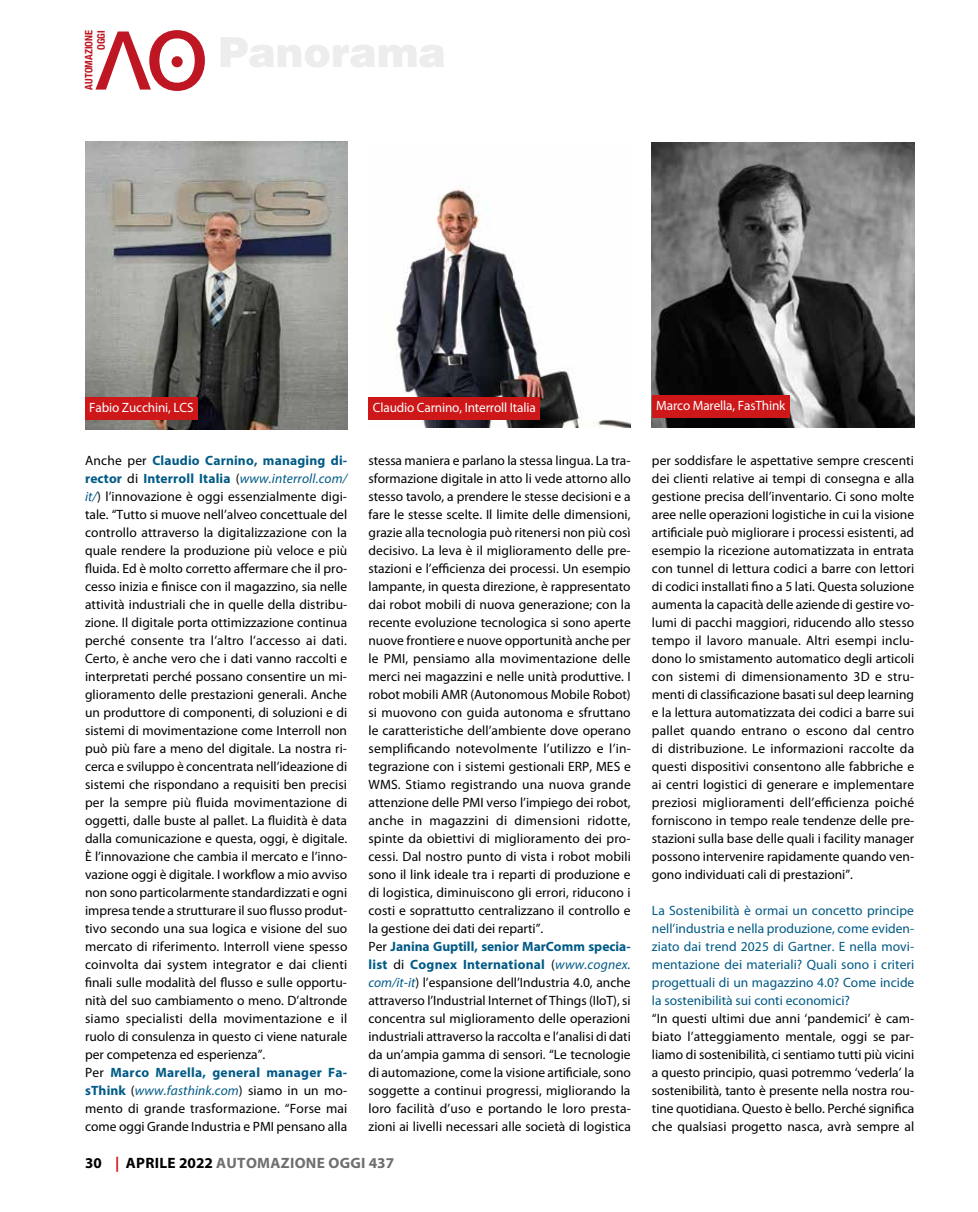
<style>
.page{position:relative;width:978px;height:1212px;background:#fff}
.page>*{position:absolute;margin:0;border:0;box-sizing:border-box;transform-origin:0 0}
.t1{font:700 15px "Myriad Pro";letter-spacing:.02em;color:#706f6f}
.t2{font:13.5px/18px "Myriad Pro";letter-spacing:.005em;color:#000}
.t3{font:13.5px/18px "Myriad Pro";color:#005a86;text-align:justify}
.t4{font:13.5px "Myriad Pro";letter-spacing:-.01em;color:#fff}
.t5{font:700 condensed 10.35px/12.3px "Helvetica Neue";color:#be1622;text-align:right}
.s1{font-weight:700;color:#005a86}
.s2{font-style:italic;color:#005a86}
.s3{color:#000}
.s4{color:#cd1719}
</style>
<div class="page">
<svg style="left:95px;top:30px;width:110px;height:61px"></svg>
<div style="left:172px;top:56px;width:11px;height:11px;background:#be1622;border-radius:50%"></div>
<img style="left:85px;top:141px;width:262px;height:288px">
<img style="left:369px;top:185px;width:262px;height:243px">
<img style="left:652px;top:143px;width:262px;height:284px">
<div style="left:85px;top:398px;width:113px;height:22px;background:#cd1719"></div>
<div style="left:369px;top:398px;width:171px;height:22px;background:#cd1719"></div>
<div style="left:652px;top:395px;width:138px;height:22px;background:#cd1719"></div>
<p class="t5" style="left:82px;top:90px;width:61px;rotate:-90deg">AUTOMAZIONE<br>OGGI</p>
<p class="t4" style="left:89px;top:400px;width:106px">Fabio Zucchini, LCS</p>
<p class="t4" style="left:373px;top:400px;width:164px">Claudio Carnino, Interroll Italia</p>
<p class="t4" style="left:656px;top:398px;width:131px">Marco Marella, FasThink</p>
<p class="t2" style="left:85px;top:452px;width:264px">Anche per <span class="s1">Claudio Carnino, managing di&shy;rector</span> di <span class="s1">Interroll Italia</span> (<span class="s2">www.interroll.com/ it/</span>) l’innovazione è oggi essenzialmente digi&shy;tale. “Tutto si muove nell’alveo concettuale del controllo attraverso la digitalizzazione con la quale rendere la produzione più veloce e più fluida. Ed è molto corretto affermare che il pro&shy;cesso inizia e finisce con il magazzino, sia nelle attività industriali che in quelle della distribu&shy;zione. Il digitale porta ottimizzazione continua perché consente tra l’altro l’accesso ai dati.<br>Certo, è anche vero che i dati vanno raccolti e interpretati perché possano consentire un mi&shy;glioramento delle prestazioni generali. Anche un produttore di componenti, di soluzioni e di sistemi di movimentazione come Interroll non può più fare a meno del digitale. La nostra ri&shy;cerca e sviluppo è concentrata nell’ideazione di sistemi che rispondano a requisiti ben precisi per la sempre più fluida movimentazione di oggetti, dalle buste al pallet. La fluidità è data dalla comunicazione e questa, oggi, è digitale.<br>È l’innovazione che cambia il mercato e l’inno&shy;vazione oggi è digitale. I workflow a mio avviso non sono particolarmente standardizzati e ogni impresa tende a strutturare il suo flusso produt&shy;tivo secondo una sua logica e visione del suo mercato di riferimento. Interroll viene spesso coinvolta dai system integrator e dai clienti finali sulle modalità del flusso e sulle opportu&shy;nità del suo cambiamento o meno. D’altronde siamo specialisti della movimentazione e il ruolo di consulenza in questo ci viene naturale per competenza ed esperienza”.<br>Per <span class="s1">Marco Marella, general manager Fa&shy;sThink</span> (<span class="s2">www.fasthink.com</span>) siamo in un mo&shy;mento di grande trasformazione. “Forse mai come oggi Grande Industria e PMI pensano alla</p>
<p class="t2" style="left:368px;top:452px;width:264px">stessa maniera e parlano la stessa lingua. La tra&shy;sformazione digitale in atto li vede attorno allo stesso tavolo, a prendere le stesse decisioni e a fare le stesse scelte. Il limite delle dimensioni, grazie alla tecnologia può ritenersi non più così decisivo. La leva è il miglioramento delle pre&shy;stazioni e l’efficienza dei processi. Un esempio lampante, in questa direzione, è rappresentato dai robot mobili di nuova generazione; con la recente evoluzione tecnologica si sono aperte nuove frontiere e nuove opportunità anche per le PMI, pensiamo alla movimentazione delle merci nei magazzini e nelle unità produttive. I robot mobili AMR (Autonomous Mobile Robot) si muovono con guida autonoma e sfruttano le caratteristiche dell’ambiente dove operano semplificando notevolmente l’utilizzo e l’in&shy;tegrazione con i sistemi gestionali ERP, MES e WMS. Stiamo registrando una nuova grande attenzione delle PMI verso l’impiego dei robot, anche in magazzini di dimensioni ridotte, spinte da obiettivi di miglioramento dei pro&shy;cessi. Dal nostro punto di vista i robot mobili sono il link ideale tra i reparti di produzione e di logistica, diminuiscono gli errori, riducono i costi e soprattutto centralizzano il controllo e la gestione dei dati dei reparti”.<br>Per <span class="s1">Janina Guptill, senior MarComm specia&shy;list</span> di <span class="s1">Cognex International</span> (<span class="s2">www.cognex. com/it-it</span>) l’espansione dell’Industria 4.0, anche attraverso l’Industrial Internet of Things (IIoT), si concentra sul miglioramento delle operazioni industriali attraverso la raccolta e l’analisi di dati da un’ampia gamma di sensori. “Le tecnologie di automazione, come la visione artificiale, sono soggette a continui progressi, migliorando la loro facilità d’uso e portando le loro presta&shy;zioni ai livelli necessari alle società di logistica</p>
<p class="t2" style="left:652px;top:451px;width:264px;text-align:justify">per soddisfare le aspettative sempre crescenti dei clienti relative ai tempi di consegna e alla gestione precisa dell’inventario. Ci sono molte aree nelle operazioni logistiche in cui la visione artificiale può migliorare i processi esistenti, ad esempio la ricezione automatizzata in entrata con tunnel di lettura codici a barre con lettori di codici installati fino a 5 lati. Questa soluzione aumenta la capacità delle aziende di gestire vo&shy;lumi di pacchi maggiori, riducendo allo stesso tempo il lavoro manuale. Altri esempi inclu&shy;dono lo smistamento automatico degli articoli con sistemi di dimensionamento 3D e stru&shy;menti di classificazione basati sul deep learning e la lettura automatizzata dei codici a barre sui pallet quando entrano o escono dal centro di distribuzione. Le informazioni raccolte da questi dispositivi consentono alle fabbriche e ai centri logistici di generare e implementare preziosi miglioramenti dell’efficienza poiché forniscono in tempo reale tendenze delle pre&shy;stazioni sulla base delle quali i facility manager possono intervenire rapidamente quando ven&shy;gono individuati cali di prestazioni”.</p>
<p class="t3" style="left:652px;top:901px;width:264px">La Sostenibilità è ormai un concetto principe nell’industria e nella produzione, come eviden&shy;ziato dai trend 2025 di Gartner. E nella movi&shy;mentazione dei materiali? Quali sono i criteri progettuali di un magazzino 4.0? Come incide la sostenibilità sui conti economici?</p>
<p class="t2" style="left:652px;top:1009px;width:264px;text-align:justify">“In questi ultimi due anni ‘pandemici’ è cam&shy;biato l’atteggiamento mentale, oggi se par&shy;liamo di sostenibilità, ci sentiamo tutti più vicini a questo principio, quasi potremmo ‘vederla’ la sostenibilità, tanto è presente nella nostra rou&shy;tine quotidiana. Questo è bello. Perché significa che qualsiasi progetto nasca, avrà sempre al</p>
<p class="t1" style="left:85px;top:1153px;width:311px"><span class="s3">30</span> <span class="s4">|</span> <span class="s3">APRILE 2022</span> AUTOMAZIONE OGGI 437</p>
</div>
